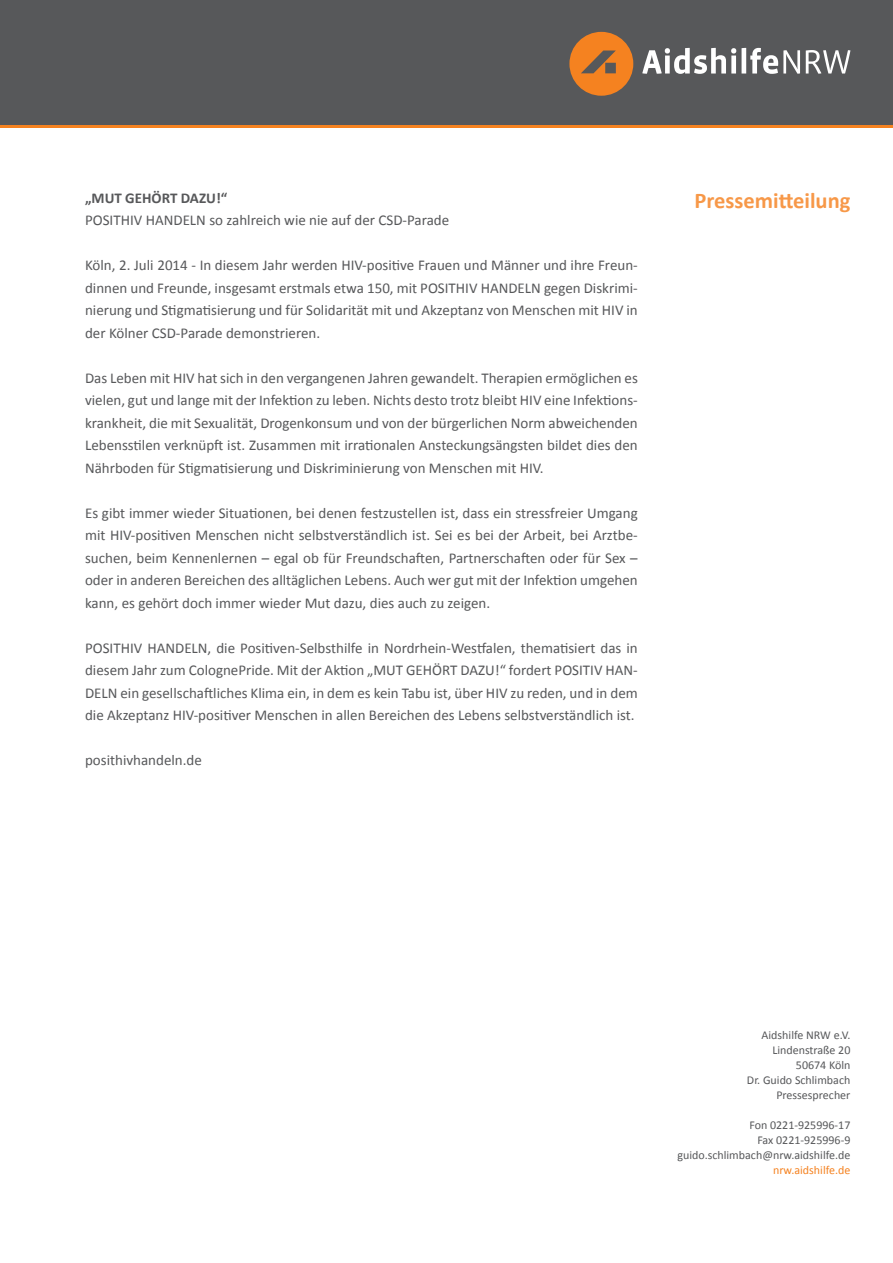
<style>
.page{position:relative;width:893px;height:1263px;background:#fff}
.page>*{position:absolute;margin:0;border:0;box-sizing:border-box;transform-origin:0 0}
.t1{font:700 22.5px "Calibri";color:#f79848}
.t2{font:15px/22.5px "Calibri";color:#57585a;text-align:justify}
.t3{font:700 15px "Calibri";color:#57585a}
.t4{font:12px/15px "Calibri";color:#57585a;text-align:right}
.t5{font:12px "Calibri";color:#f58220}
</style>
<div class="page">
<div style="left:0;top:0;width:893px;height:125px;background:#57585a"></div>
<svg style="left:569px;top:32px;width:64px;height:64px"></svg>
<svg style="left:642px;top:48px;width:208px;height:26px"></svg>
<hr style="left:0;top:125px;width:893px;height:3px;background:#f58220">
<p class="t3" style="left:85px;top:188px;width:144px">„MUT GEHÖRT DAZU!“</p>
<p class="t2" style="left:85px;top:209px;width:366px">POSITHIV HANDELN so zahlreich wie nie auf der CSD-Parade</p>
<p class="t2" style="left:85px;top:254px;width:554px">Köln, 2. Juli 2014 - In diesem Jahr werden HIV-positive Frauen und Männer und ihre Freun&shy;dinnen und Freunde, insgesamt erstmals etwa 150, mit POSITHIV HANDELN gegen Diskrimi&shy;nierung und Stigmatisierung und für Solidarität mit und Akzeptanz von Menschen mit HIV in der Kölner CSD-Parade demonstrieren.</p>
<p class="t2" style="left:85px;top:366px;width:554px">Das Leben mit HIV hat sich in den vergangenen Jahren gewandelt. Therapien ermöglichen es vielen, gut und lange mit der Infektion zu leben. Nichts desto trotz bleibt HIV eine Infektions&shy;krankheit, die mit Sexualität, Drogenkonsum und von der bürgerlichen Norm abweichenden Lebensstilen verknüpft ist. Zusammen mit irrationalen Ansteckungsängsten bildet dies den Nährboden für Stigmatisierung und Diskriminierung von Menschen mit HIV.</p>
<p class="t2" style="left:85px;top:501px;width:554px">Es gibt immer wieder Situationen, bei denen festzustellen ist, dass ein stressfreier Umgang mit HIV-positiven Menschen nicht selbstverständlich ist. Sei es bei der Arbeit, bei Arztbe&shy;suchen, beim Kennenlernen – egal ob für Freundschaften, Partnerschaften oder für Sex – oder in anderen Bereichen des alltäglichen Lebens. Auch wer gut mit der Infektion umgehen kann, es gehört doch immer wieder Mut dazu, dies auch zu zeigen.</p>
<p class="t2" style="left:85px;top:636px;width:554px">POSITHIV HANDELN, die Positiven-Selbsthilfe in Nordrhein-Westfalen, thematisiert das in diesem Jahr zum ColognePride. Mit der Aktion „MUT GEHÖRT DAZU!“ fordert POSITIV HAN-DELN ein gesellschaftliches Klima ein, in dem es kein Tabu ist, über HIV zu reden, und in dem die Akzeptanz HIV-positiver Menschen in allen Bereichen des Lebens selbstverständlich ist.</p>
<p class="t2" style="left:85px;top:749px;width:118px">posithivhandeln.de</p>
<h1 class="t1" style="left:695px;top:186px;width:157px">Pressemitteilung</h1>
<p class="t4" style="left:747px;top:1027px;width:105px">Aidshilfe NRW e.V.<br>Lindenstraße 20<br>50674 Köln<br>Dr. Guido Schlimbach<br>Pressesprecher</p>
<p class="t4" style="left:677px;top:1117px;width:175px">Fon 0221-925996-17<br>Fax 0221-925996-9 guido.schlimbach@nrw.aidshilfe.de</p>
<p class="t5" style="left:773px;top:1162px;width:79px">nrw.aidshilfe.de</p>
</div>
